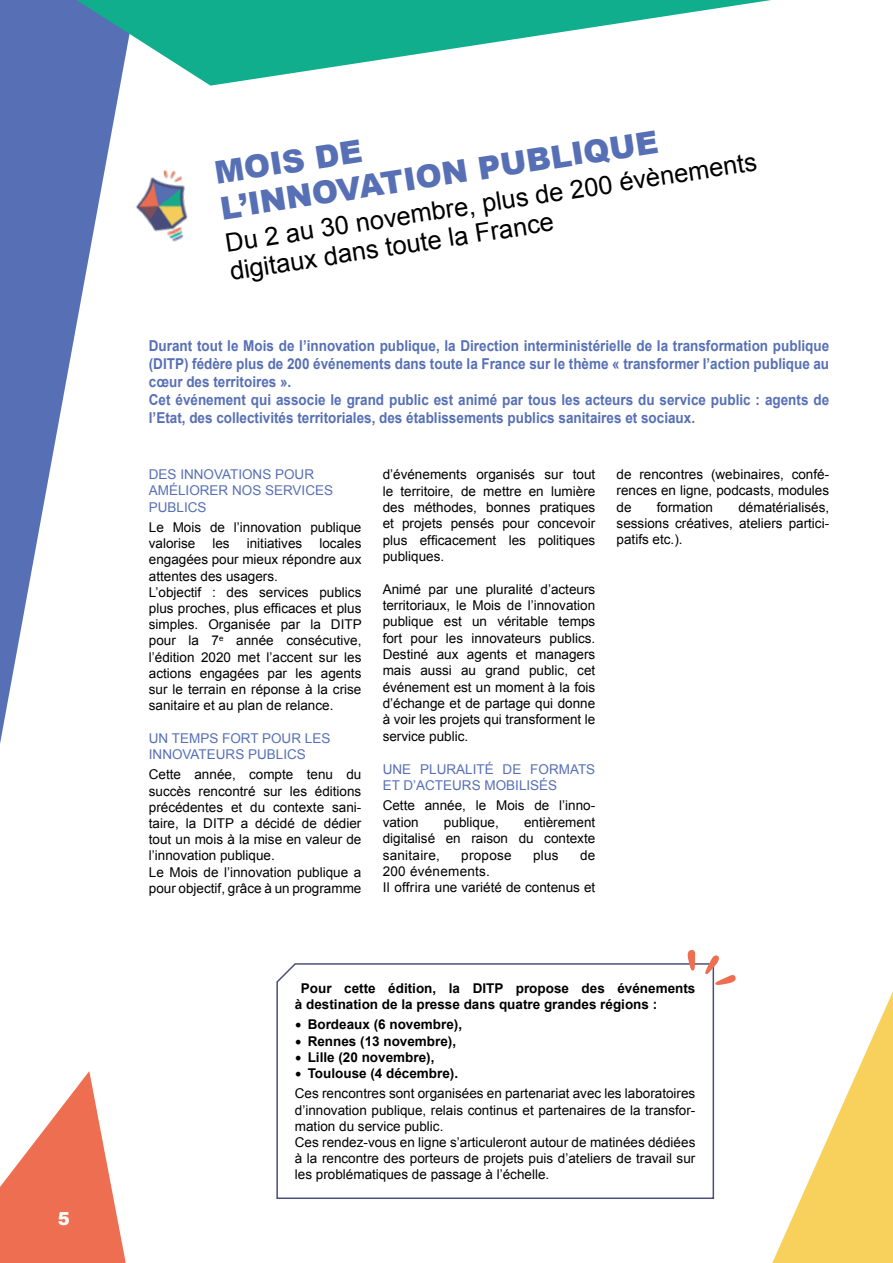
<style>
.page{position:relative;width:893px;height:1263px;background:#fff}
.page>*{position:absolute;margin:0;border:0;box-sizing:border-box;transform-origin:0 0}
.t1{font:900 31.5px/36.6px "Arial";color:#5770b5}
.t2{font:25.5px/28px "Arial";color:#000}
.t3{font:900 18px "Arial";color:#fff}
.t4{font:700 15px/18px "Arial";color:#5770b5;scale:.9 1}
.t5{font:13.5px/16.2px "Arial";color:#000}
.t6{font:700 13.5px/16.2px "Arial";color:#000}
.t7{font:13.5px/16.2px "Arial";color:#5770b5}
.t8{font:13.5px "Arial";letter-spacing:.02em;color:#000}
.s1{font-family:"Minion Pro";font-weight:400;font-size:18px}
.s2{font-family:"Minion Pro";font-size:18px}
.s3{font-weight:700}
</style>
<div class="page">
<svg style="left:0;top:0;width:120px;height:744px;fill:#5770b5"></svg>
<svg style="left:42px;top:0;width:729px;height:86px"></svg>
<img style="left:136px;top:170px;width:52px;height:72px">
<svg style="left:772px;top:991px;width:121px;height:272px"></svg>
<svg style="left:0;top:1071px;width:126px;height:192px"></svg>
<svg style="left:276px;top:963px;width:439px;height:236px"></svg>
<svg style="left:687px;top:950px;width:9px;height:21px"></svg>
<svg style="left:705px;top:955px;width:31px;height:30px"></svg>
<h3 class="t3" style="left:58px;top:1206px;width:14px">5</h3>
<h1 class="t1" style="left:212px;top:154px;width:444px;rotate:-9deg">MOIS DE<br>L’INNOVATION PUBLIQUE</h1>
<h2 class="t2" style="left:223px;top:231px;width:539px;rotate:-9deg">Du 2 au 30 novembre, plus de 200 évènements digitaux dans toute la France</h2>
<p class="t4" style="left:149px;top:337px;width:757px">Durant tout le Mois de l’innovation publique, la Direction interministérielle de la transformation publique (DITP) fédère plus de 200 événements dans toute la France sur le thème « transformer l’action publique au cœur des territoires ».<br>Cet événement qui associe le grand public est animé par tous les acteurs du service public : agents de l’Etat, des collectivités territoriales, des établissements publics sanitaires et sociaux.</p>
<p class="t7" style="left:149px;top:466px;width:186px">DES INNOVATIONS POUR<br>AMÉLIORER NOS SERVICES<br>PUBLICS</p>
<p class="t5" style="left:149px;top:519px;width:214px">Le Mois de l’innovation publique valorise</p>
<p class="t5" style="left:149px;top:535px;width:214px;text-indent:171px">locales engagées pour mieux répondre aux attentes des usagers.<br>L’objectif : des services publics plus proches, plus efficaces et plus simples. Organisée par la DITP pour la 7<sup>e</sup> année consécutive, l’édition 2020 met l’accent sur les actions engagées par les agents sur le terrain en réponse à la crise sanitaire et au plan de relance.</p>
<p class="t7" style="left:149px;top:730px;width:183px">UN TEMPS FORT POUR LES<br>INNOVATEURS PUBLICS</p>
<p class="t5" style="left:149px;top:767px;width:214px">Cette année, compte tenu du succès rencontré sur les éditions précédentes et du contexte sani&shy;taire, la DITP a décidé de dédier tout un mois à la mise en valeur de l’innovation publique.<br>Le Mois de l’innovation publique a pour objectif, grâce à un programme</p>
<p class="t5" style="left:212px;top:535px;width:19px">les</p>
<p class="t5" style="left:247px;top:535px;width:57px">initiatives</p>
<p class="t5" style="left:383px;top:466px;width:214px;text-align:justify">d’événements organisés sur tout le territoire, de mettre en lumière des méthodes, bonnes pratiques et projets pensés pour concevoir plus efficacement les politiques publiques.</p>
<p class="t5" style="left:383px;top:581px;width:214px;text-align:justify">Animé par une pluralité d’acteurs territoriaux, le Mois de l’innovation publique est un véritable temps fort pour les innovateurs publics.<br>Destiné aux agents et managers mais aussi au grand public, cet événement est un moment à la fois d’échange et de partage qui donne à voir les projets qui transforment le service public.</p>
<p class="t7" style="left:383px;top:761px;width:214px">UNE PLURALITÉ DE FORMATS<br>ET D’ACTEURS MOBILISÉS</p>
<p class="t5" style="left:383px;top:798px;width:214px">Cette année, le Mois de l’inno&shy;vation</p>
<p class="t5" style="left:383px;top:814px;width:214px;text-align:justify;text-indent:141px">entièrement digitalisé en raison du contexte sanitaire,</p>
<p class="t5" style="left:444px;top:814px;width:56px">publique,</p>
<p class="t8" style="left:461px;top:846px;width:52px">propose</p>
<p class="t5" style="left:533px;top:847px;width:27px">plus</p>
<p class="t5" style="left:580px;top:847px;width:17px">de</p>
<p class="t5" style="left:383px;top:863px;width:214px">200 événements.<br>Il offrira une variété de contenus et</p>
<p class="t5" style="left:617px;top:466px;width:214px;text-align:justify">de rencontres (webinaires, confé&shy;rences en ligne, podcasts, modules de</p>
<p class="t5" style="left:657px;top:499px;width:58px">formation</p>
<p class="t5" style="left:617px;top:499px;width:214px;text-align:justify;text-indent:122px">dématérialisés, sessions créatives, ateliers partici&shy;patifs etc.).</p>
<p class="t6" style="left:295px;top:980px;width:402px;text-indent:6px">Pour cette édition, la DITP propose des événements à destination de la presse dans quatre grandes régions :</p>
<p class="t6" style="left:295px;top:1017px;width:169px"><span class="s1">•</span> Bordeaux (6 novembre),</p>
<p class="t6" style="left:295px;top:1033px;width:163px"><span class="s1">•</span> Rennes (13 novembre),</p>
<p class="t6" style="left:295px;top:1049px;width:141px"><span class="s1">•</span> Lille (20 novembre),</p>
<p class="t5" style="left:295px;top:1063px;width:402px;line-height:20.4px"><span class="s2">•</span> <span class="s3">Toulouse (4 décembre).<br></span>Ces rencontres sont organisées en partenariat avec les laboratoires</p>
<p class="t5" style="left:295px;top:1102px;width:402px">d’innovation publique, relais continus et partenaires de la transfor&shy;mation du service public.<br>Ces rendez-vous en ligne s’articuleront autour de matinées dédiées à la rencontre des porteurs de projets puis d’ateliers de travail sur les problématiques de passage à l’échelle.</p>
</div>
